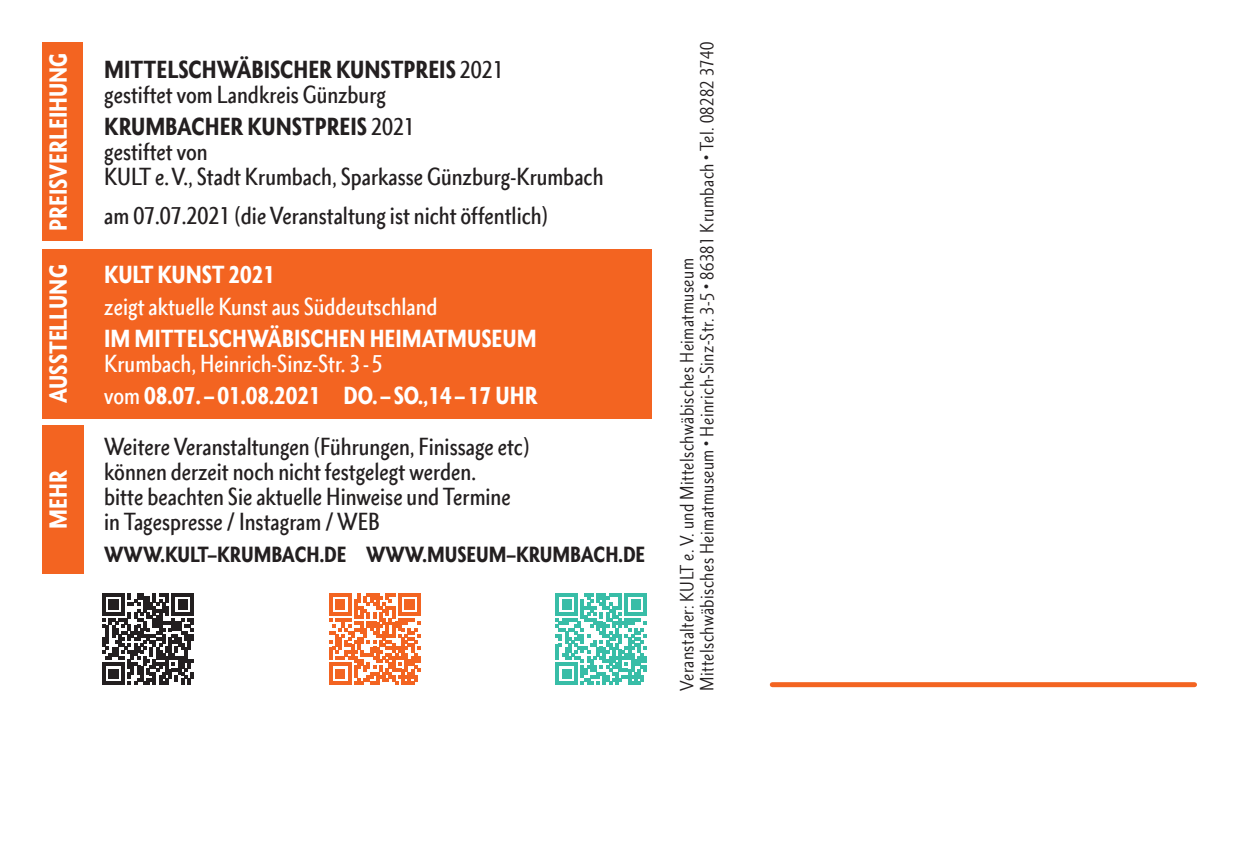
<style>
.page{position:relative;width:1241px;height:851px;background:#fff}
.page>*{position:absolute;margin:0;border:0;box-sizing:border-box;transform-origin:0 0}
.t1{font:500 condensed 22.5px/25px "Metro Nova Pro";color:#231f20}
.t2{font:500 condensed 22.5px/32px "Metro Nova Pro";color:#fff}
.t3{font:900 condensed 22.5px "Metro Nova Pro";color:#fff}
.t4{font:900 condensed 20px "Metro Nova Pro";color:#231f20}
.t5{font:condensed 17.5px/20px "Metro Nova Pro";letter-spacing:.025em;color:#231f20}
.s1{font-weight:900}
</style>
<div class="page">
<div style="left:772px;top:682px;width:422px;height:5px;background:#f36421"></div>
<div style="left:43px;top:43px;width:40px;height:198px;background:#f36421"></div>
<div style="left:43px;top:249px;width:609px;height:169px;background:#f36421"></div>
<div style="left:43px;top:425px;width:41px;height:149px;background:#f36421"></div>
<svg style="left:103px;top:593px;width:91px;height:91px"></svg>
<svg style="left:329px;top:593px;width:91px;height:91px"></svg>
<svg style="left:555px;top:593px;width:91px;height:91px"></svg>
<p class="t3" style="left:44px;top:230px;width:179px;rotate:-90deg">PREISVERLEIHUNG</p>
<p class="t3" style="left:44px;top:403px;width:140px;rotate:-90deg">AUSSTELLUNG</p>
<p class="t3" style="left:104px;top:260px;width:172px">KULT KUNST 2021</p>
<p class="t1" style="left:104px;top:57px;width:401px"><span class="s1">MITTELSCHWÄBISCHER KUNSTPREIS</span> 2021 gestiftet vom Landkreis Günzburg</p>
<p class="t1" style="left:104px;top:114px;width:500px"><span class="s1">KRUMBACHER KUNSTPREIS</span> 2021<br>gestiftet von<br>KULT e.V., Stadt Krumbach, Sparkasse Günzburg-Krumbach</p>
<p class="t1" style="left:104px;top:203px;width:445px">am 07.07.2021 (die Veranstaltung ist nicht öffentlich)</p>
<p class="t2" style="left:104px;top:290px;width:335px">zeigt aktuelle Kunst aus Süddeutschland</p>
<p class="t3" style="left:104px;top:324px;width:434px">IM MITTELSCHWÄBISCHEN HEIMATMUSEUM</p>
<p class="t2" style="left:104px;top:347px;width:435px">Krumbach, Heinrich-Sinz-Str. 3 - 5<br>vom <span class="s1">08.07. –01.08.2021 DO. – SO.,14–17 UHR</span></p>
<p class="t1" style="left:104px;top:433px;width:426px">Weitere Veranstaltungen (Führungen, Finissage etc) können derzeit noch nicht festgelegt werden.<br>bitte beachten Sie aktuelle Hinweise und Termine in Tagespresse / Instagram / WEB</p>
<p class="t4" style="left:104px;top:541px;width:542px">WWW.KULT–KRUMBACH.DE WWW.MUSEUM–KRUMBACH.DE</p>
<p class="t3" style="left:44px;top:529px;width:60px;rotate:-90deg">MEHR</p>
<p class="t5" style="left:676px;top:690px;width:650px;rotate:-90deg">Veranstalter: KULT e. V. und Mittelschwäbisches Heimatmuseum<br>Mittelschwäbisches Heimatmuseum • Heinrich-Sinz-Str. 3-5 • 86381 Krumbach • Tel. 08282 3740</p>
</div>
